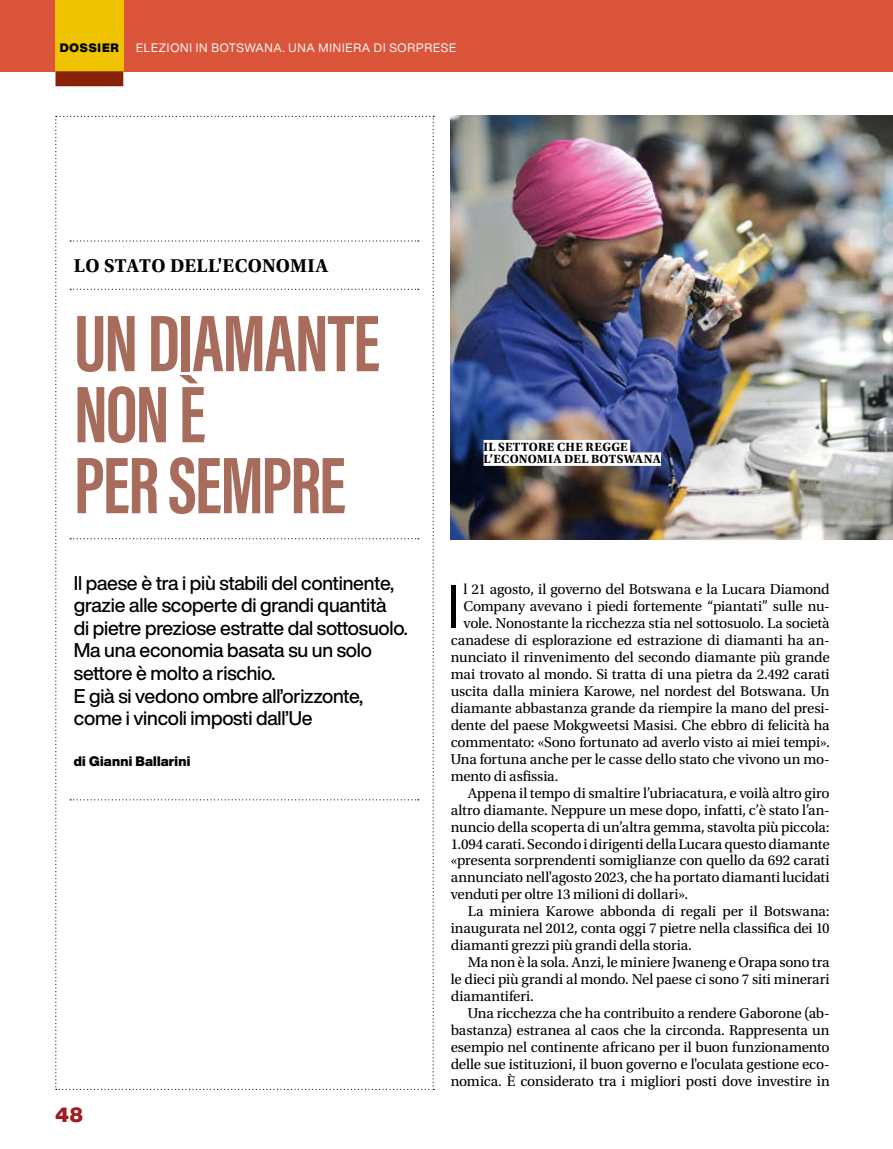
<style>
.page{position:relative;width:893px;height:1149px;background:#fff}
.page>*{position:absolute;margin:0;border:0;box-sizing:border-box;transform-origin:0 0}
.t1{font:700 82.5px/70.9px "Acumin Pro Extra Cond";letter-spacing:-.02em;color:#a76c5c}
.t2{font:59.55px "Helvetica Now Display";color:#000}
.t3{font:900 20.25px "Helvetica Now Display";color:#9f1c23}
.t4{font:500 19.5px/22.5px "Helvetica Now Display";letter-spacing:-.01em;color:#000}
.t5{font:700 19.5px "Utopia Std";letter-spacing:.015em;color:#000}
.t6{font:300 16.5px "A Beckett";letter-spacing:.07em;color:#fff}
.t7{font:15px "Utopia Std";letter-spacing:-.01em;color:#000}
.t8{font:15px "Utopia Std";letter-spacing:.01em;color:#000}
.t9{font:900 13.5px "Helvetica Now Display";letter-spacing:.02em;color:#000}
.t10{font:700 12.45px/12.5px "Utopia Std";letter-spacing:.025em;color:#000}
.t11{font:12px "Helvetica Now Display";letter-spacing:.07em;color:#fff}
.t12{font:900 12px "Helvetica Now Display";letter-spacing:.07em;color:#000}
</style>
<div class="page">
<img style="left:451px;top:116px;width:442px;height:423px">
<div style="left:483px;top:440px;width:147px;height:13px;background:#fff"></div>
<div style="left:483px;top:452px;width:178px;height:13px;background:#fff"></div>
<svg style="left:55px;top:116px;width:379px;height:973px"></svg>
<div style="left:0;top:0;width:893px;height:71px;background:#db553b"></div>
<div style="left:55px;top:0;width:68px;height:71px;background:#efc300"></div>
<div style="left:55px;top:71px;width:68px;height:15px;background:#882209"></div>
<p class="t12" style="left:60px;top:39px;width:60px">DOSSIER</p>
<p class="t11" style="left:136px;top:40px;width:322px">ELEZIONI IN BOTSWANA. UNA MINIERA DI SORPRESE</p>
<p class="t6" style="left:136px;top:40px;width:155px">MURAGLIA VERDE PANAFRICANA</p>
<h3 class="t5" style="left:74px;top:254px;width:256px">LO STATO DELL'ECONOMIA</h3>
<h1 class="t1" style="left:74px;top:307px;width:308px">UN DIAMANTE<br>NON È<br>PER SEMPRE</h1>
<p class="t4" style="left:74px;top:571px;width:335px">Il paese è tra i più stabili del continente, grazie alle scoperte di grandi quantità<br>di pietre preziose estratte dal sottosuolo.<br>Ma una economia basata su un solo settore è molto a rischio.<br>E già si vedono ombre all’orizzonte, come i vincoli imposti dall’Ue</p>
<p class="t9" style="left:74px;top:751px;width:118px">di Gianni Ballarini</p>
<h3 class="t3" style="left:55px;top:1100px;width:29px">48</h3>
<p class="t10" style="left:483px;top:440px;width:179px">IL SETTORE CHE REGGE<br>L’ECONOMIA DEL BOTSWANA</p>
<h2 class="t2" style="left:447px;top:565px;width:14px">I</h2>
<p class="t7" style="left:463px;top:581px;width:368px">l 21 agosto, il governo del Botswana e la Lucara Diamond</p>
<p class="t7" style="left:463px;top:598px;width:368px">Company avevano i piedi fortemente “piantati” sulle nu-</p>
<p class="t7" style="left:463px;top:614px;width:368px">vole. Nonostante la ricchezza stia nel sottosuolo. La società</p>
<p class="t7" style="left:451px;top:631px;width:380px">canadese di esplorazione ed estrazione di diamanti ha an-</p>
<p class="t7" style="left:451px;top:648px;width:381px">nunciato il rinvenimento del secondo diamante più grande</p>
<p class="t7" style="left:451px;top:665px;width:380px">mai trovato al mondo. Si tratta di una pietra da 2.492 carati</p>
<p class="t7" style="left:451px;top:682px;width:380px">uscita dalla miniera Karowe, nel nordest del Botswana. Un</p>
<p class="t7" style="left:451px;top:699px;width:380px">diamante abbastanza grande da riempire la mano del presi-</p>
<p class="t7" style="left:451px;top:716px;width:380px">dente del paese Mokgweetsi Masisi. Che ebbro di felicità ha</p>
<p class="t7" style="left:451px;top:733px;width:381px">commentato: «Sono fortunato ad averlo visto ai miei tempi».</p>
<p class="t7" style="left:451px;top:750px;width:380px">Una fortuna anche per le casse dello stato che vivono un mo-</p>
<p class="t7" style="left:451px;top:767px;width:109px">mento di asfissia.</p>
<p class="t7" style="left:468px;top:784px;width:363px">Appena il tempo di smaltire l’ubriacatura, e voilà altro giro</p>
<p class="t7" style="left:451px;top:801px;width:380px">altro diamante. Neppure un mese dopo, infatti, c’è stato l’an-</p>
<p class="t7" style="left:451px;top:818px;width:380px">nuncio della scoperta di un’altra gemma, stavolta più piccola:</p>
<p class="t7" style="left:451px;top:835px;width:380px">1.094 carati. Secondo i dirigenti della Lucara questo diamante</p>
<p class="t7" style="left:451px;top:852px;width:380px">«presenta sorprendenti somiglianze con quello da 692 carati</p>
<p class="t7" style="left:451px;top:869px;width:380px">annunciato nell'agosto 2023, che ha portato diamanti lucidati</p>
<p class="t7" style="left:451px;top:886px;width:239px">venduti per oltre 13 milioni di dollari».</p>
<p class="t7" style="left:468px;top:903px;width:363px">La miniera Karowe abbonda di regali per il Botswana:</p>
<p class="t7" style="left:451px;top:920px;width:381px">inaugurata nel 2012, conta oggi 7 pietre nella classifica dei 10</p>
<p class="t7" style="left:451px;top:937px;width:243px">diamanti grezzi più grandi della storia.</p>
<p class="t7" style="left:468px;top:953px;width:364px">Ma non è la sola. Anzi, le miniere Jwaneng e Orapa sono tra</p>
<p class="t7" style="left:451px;top:970px;width:381px">le dieci più grandi al mondo. Nel paese ci sono 7 siti minerari</p>
<p class="t8" style="left:451px;top:987px;width:85px">diamantiferi.</p>
<p class="t7" style="left:468px;top:1004px;width:363px">Una ricchezza che ha contribuito a rendere Gaborone (ab-</p>
<p class="t7" style="left:451px;top:1021px;width:380px">bastanza) estranea al caos che la circonda. Rappresenta un</p>
<p class="t7" style="left:451px;top:1038px;width:381px">esempio nel continente africano per il buon funzionamento</p>
<p class="t7" style="left:451px;top:1055px;width:380px">delle sue istituzioni, il buon governo e l'oculata gestione eco-</p>
<p class="t7" style="left:451px;top:1072px;width:381px">nomica. È considerato tra i migliori posti dove investire in</p>
</div>
